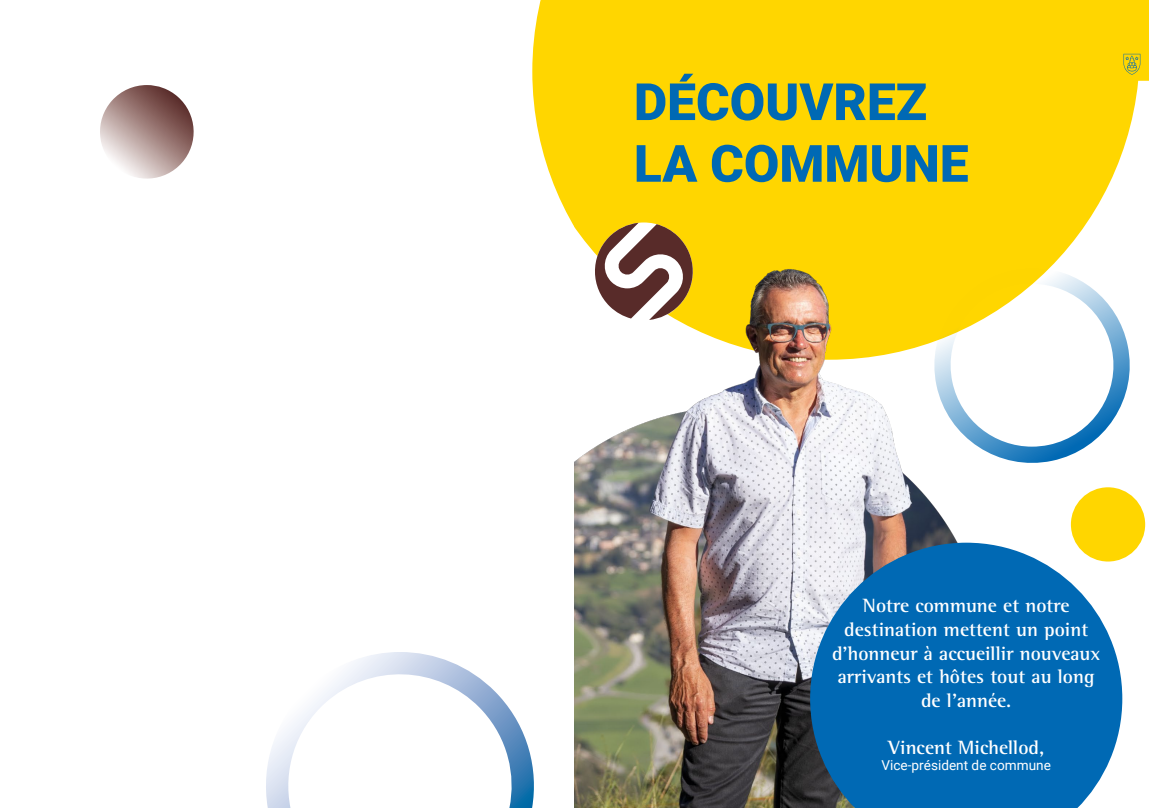
<style>
.page{position:relative;width:1149px;height:808px;background:#fff}
.page>*{position:absolute;margin:0;border:0;box-sizing:border-box;transform-origin:0 0}
.t1{font:900 51.45px/61.7px "Roboto";color:#0069b4}
.t2{font:700 19.65px/23.5px "Rotis Semi Serif";color:#fff;text-align:center}
.t3{font:13.65px "Roboto";color:#fff}
</style>
<div class="page">
<svg style="left:532px;top:0;width:42px;height:226px;fill:#ffd600"></svg>
<img style="left:574px;top:0;width:572px;height:808px">
<svg style="left:809px;top:543px;width:312px;height:265px;background:#2279b6"></svg>
<svg style="left:925px;top:268px;width:213px;height:204px"></svg>
<svg style="left:100px;top:85px;width:94px;height:94px"></svg>
<svg style="left:589px;top:223px;width:108px;height:98px"></svg>
<svg style="left:266px;top:652px;width:268px;height:156px"></svg>
<svg style="left:1118px;top:0;width:30px;height:81px;background:#f6d206"></svg>
<p class="t1" style="left:633px;top:69px;width:336px">DÉCOUVREZ<br>LA COMMUNE</p>
<p class="t2" style="left:831px;top:594px;width:270px">Notre commune et notre destination mettent un point d’honneur à accueillir nouveaux arrivants et hôtes tout au long de l’année.</p>
<p class="t2" style="left:887px;top:735px;width:157px">Vincent Michellod,</p>
<p class="t3" style="left:881px;top:756px;width:171px">Vice-président de commune</p>
</div>
